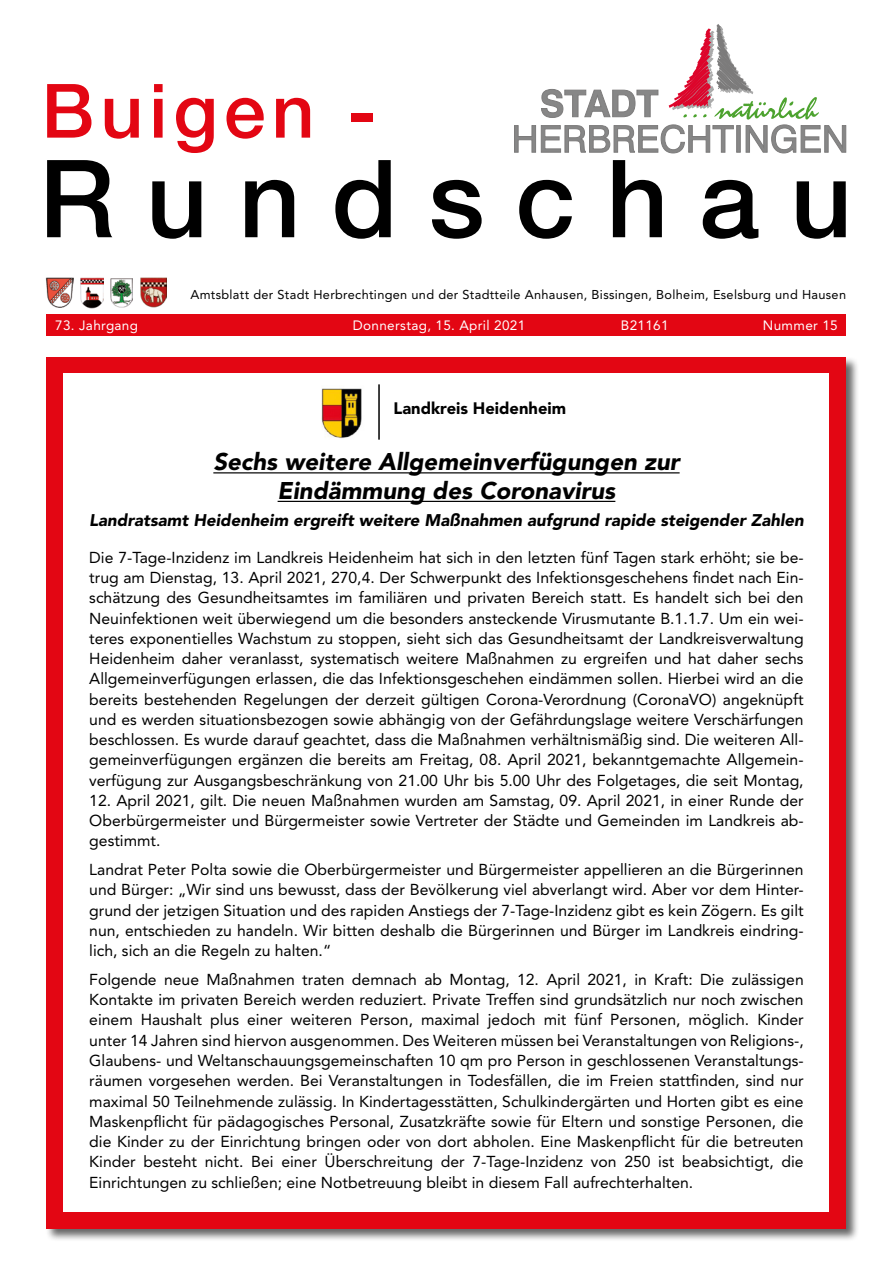
<style>
.page{position:relative;width:893px;height:1263px;background:#fff}
.page>*{position:absolute;margin:0;border:0;box-sizing:border-box;transform-origin:0 0}
.t1{font:500 108px "Helvetica Neue";letter-spacing:.285em;color:#000}
.t2{font:500 75px "Helvetica Neue";letter-spacing:.08em;color:#e30613}
.t3{font:italic 900 24px/28.5px "Avenir";color:#000;text-align:center}
.t4{font:italic 900 16.8px "Avenir";color:#000}
.t5{font:900 16.5px "Avenir";color:#000}
.t6{font:15.75px/20.2px "Avenir";color:#000;text-align:justify}
.t7{font:13.5px "Avenir";letter-spacing:.025em;color:#fff}
.t8{font:12.75px "Avenir";letter-spacing:.025em;color:#000}
</style>
<div class="page">
<svg style="left:514px;top:24px;width:332px;height:129px"></svg>
<img style="left:81px;top:278px;width:22px;height:30px">
<img style="left:111px;top:278px;width:22px;height:30px">
<img style="left:140px;top:278px;width:26px;height:30px">
<div style="left:47px;top:315px;width:799px;height:21px;background:#e30613"></div>
<img style="left:46px;top:278px;width:27px;height:30px">
<div style="left:45px;top:356px;width:814px;height:886px;background:#000;opacity:.6"></div>
<div style="left:47px;top:357px;width:799px;height:872px;background:#e30613"></div>
<div style="left:64px;top:373px;width:765px;height:839px;background:#fff"></div>
<img style="left:321px;top:388px;width:41px;height:51px">
<hr style="left:378px;top:384px;width:2px;height:56px;background:#000">
<hr style="left:213px;top:472px;width:467px;height:1px;background:#000">
<hr style="left:278px;top:501px;width:337px;height:1px;background:#000">
<h2 class="t2" style="left:41px;top:66px;width:337px">Buigen -</h2>
<h1 class="t1" style="left:39px;top:134px;width:815px">Rundschau</h1>
<p class="t8" style="left:190px;top:287px;width:657px">Amtsblatt der Stadt Herbrechtingen und der Stadtteile Anhausen, Bissingen, Bolheim, Eselsburg und Hausen</p>
<p class="t7" style="left:55px;top:317px;width:84px">73. Jahrgang</p>
<p class="t7" style="left:353px;top:317px;width:174px">Donnerstag, 15. April 2021</p>
<p class="t7" style="left:621px;top:317px;width:49px">B21161</p>
<p class="t7" style="left:763px;top:317px;width:76px">Nummer 15</p>
<p class="t5" style="left:393px;top:398px;width:174px">Landkreis Heidenheim</p>
<h3 class="t3" style="left:213px;top:448px;width:468px">Sechs weitere Allgemeinverfügungen zur<br>Eindämmung des Coronavirus</h3>
<p class="t4" style="left:89px;top:510px;width:716px">Landratsamt Heidenheim ergreift weitere Maßnahmen aufgrund rapide steigender Zahlen</p>
<p class="t6" style="left:89px;top:547px;width:716px">Die 7-Tage-Inzidenz im Landkreis Heidenheim hat sich in den letzten fünf Tagen stark erhöht; sie be&shy;trug am Dienstag, 13. April 2021, 270,4. Der Schwerpunkt des Infektionsgeschehens findet nach Ein&shy;schätzung des Gesundheitsamtes im familiären und privaten Bereich statt. Es handelt sich bei den Neuinfektionen weit überwiegend um die besonders ansteckende Virusmutante B.1.1.7. Um ein wei&shy;teres exponentielles Wachstum zu stoppen, sieht sich das Gesundheitsamt der Landkreisverwaltung Heidenheim daher veranlasst, systematisch weitere Maßnahmen zu ergreifen und hat daher sechs Allgemeinverfügungen erlassen, die das Infektionsgeschehen eindämmen sollen. Hierbei wird an die bereits bestehenden Regelungen der derzeit gültigen Corona-Verordnung (CoronaVO) angeknüpft und es werden situationsbezogen sowie abhängig von der Gefährdungslage weitere Verschärfungen beschlossen. Es wurde darauf geachtet, dass die Maßnahmen verhältnismäßig sind. Die weiteren All&shy;gemeinverfügungen ergänzen die bereits am Freitag, 08. April 2021, bekanntgemachte Allgemein&shy;verfügung zur Ausgangsbeschränkung von 21.00 Uhr bis 5.00 Uhr des Folgetages, die seit Montag,</p>
<p class="t6" style="left:89px;top:790px;width:716px">12. April 2021, gilt. Die neuen Maßnahmen wurden am Samstag, 09. April 2021, in einer Runde der Oberbürgermeister und Bürgermeister sowie Vertreter der Städte und Gemeinden im Landkreis ab&shy;gestimmt.</p>
<p class="t6" style="left:89px;top:860px;width:716px">Landrat Peter Polta sowie die Oberbürgermeister und Bürgermeister appellieren an die Bürgerinnen und Bürger: „Wir sind uns bewusst, dass der Bevölkerung viel abverlangt wird. Aber vor dem Hinter&shy;grund der jetzigen Situation und des rapiden Anstiegs der 7-Tage-Inzidenz gibt es kein Zögern. Es gilt nun, entschieden zu handeln. Wir bitten deshalb die Bürgerinnen und Bürger im Landkreis eindring&shy;lich, sich an die Regeln zu halten.“</p>
<p class="t6" style="left:89px;top:969px;width:716px">Folgende neue Maßnahmen traten demnach ab Montag, 12. April 2021, in Kraft: Die zulässigen Kontakte im privaten Bereich werden reduziert. Private Treffen sind grundsätzlich nur noch zwischen einem Haushalt plus einer weiteren Person, maximal jedoch mit fünf Personen, möglich. Kinder unter 14 Jahren sind hiervon ausgenommen. Des Weiteren müssen bei Veranstaltungen von Religions-, Glaubens- und Weltanschauungsgemeinschaften 10 qm pro Person in geschlossenen Veranstaltungs&shy;räumen vorgesehen werden. Bei Veranstaltungen in Todesfällen, die im Freien stattfinden, sind nur maximal 50 Teilnehmende zulässig. In Kindertagesstätten, Schulkindergärten und Horten gibt es eine Maskenpflicht für pädagogisches Personal, Zusatzkräfte sowie für Eltern und sonstige Personen, die die Kinder zu der Einrichtung bringen oder von dort abholen. Eine Maskenpflicht für die betreuten Kinder besteht nicht. Bei einer Überschreitung der 7-Tage-Inzidenz von 250 ist beabsichtigt, die Einrichtungen zu schließen; eine Notbetreuung bleibt in diesem Fall aufrechterhalten.</p>
</div>
